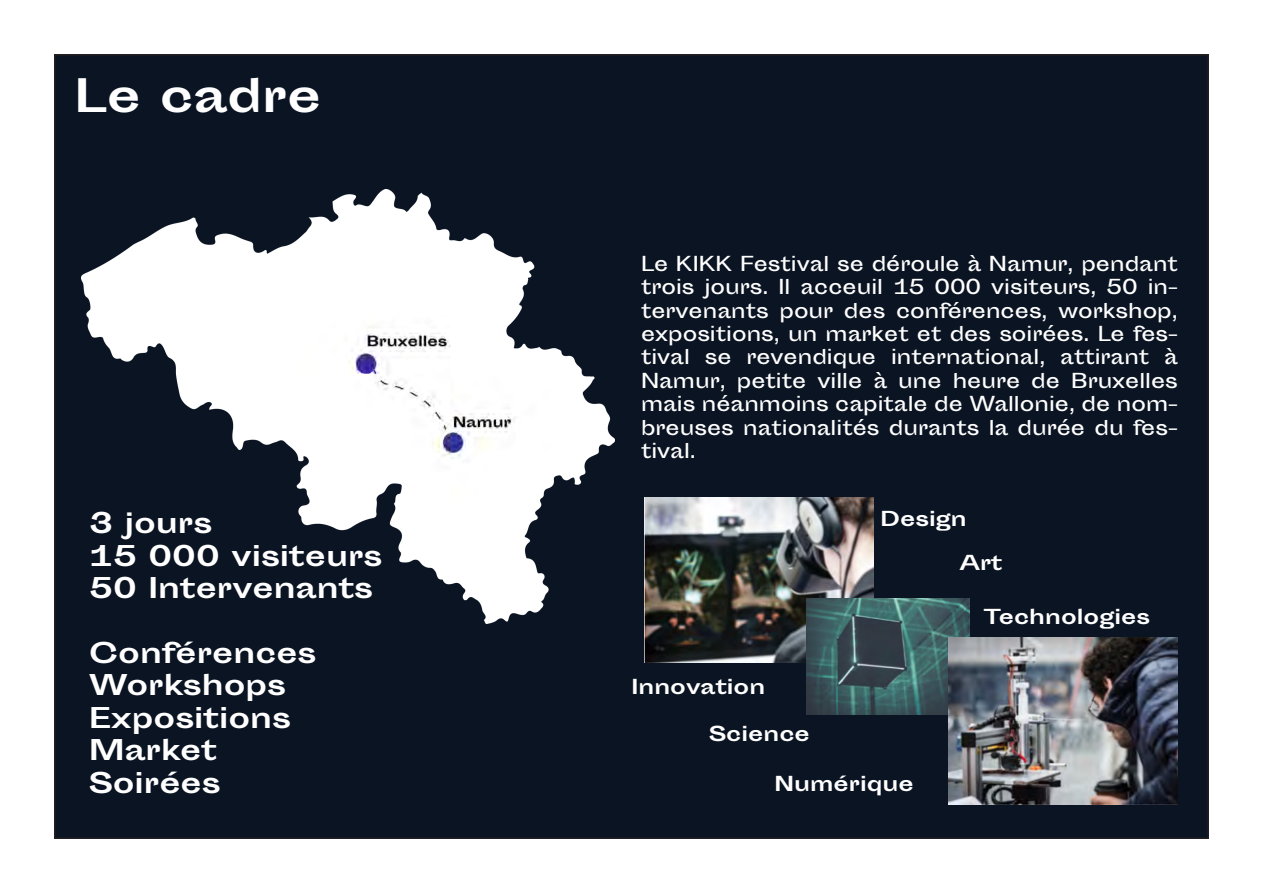
<style>
.page{position:relative;width:1263px;height:893px;background:#fff}
.page>*{position:absolute;margin:0;border:0;box-sizing:border-box;transform-origin:0 0}
.t1{font:43.5px "Sporting Grotesque Gras";color:#fff}
.t2{font:27px "Sporting Grotesque Gras";color:#fff}
.t3{font:19.5px/23.4px "Sporting Grotesque";color:#fff;text-align:justify}
.t4{font:19.5px "Sporting Grotesque Gras";color:#fff}
</style>
<div class="page">
<div style="left:55px;top:55px;width:1153px;height:783px;background:#0b1422"></div>
<img style="left:82px;top:189px;width:532px;height:435px">
<img style="left:644px;top:498px;width:229px;height:164px">
<img style="left:806px;top:599px;width:164px;height:116px">
<img style="left:949px;top:637px;width:229px;height:168px">
<p class="t1" style="left:74px;top:72px;width:248px">Le cadre</p>
<p class="t2" style="left:89px;top:508px;width:124px">3 jours</p>
<p class="t2" style="left:89px;top:541px;width:295px">15 000 visiteurs</p>
<p class="t2" style="left:89px;top:573px;width:285px">50 Intervenants</p>
<p class="t2" style="left:89px;top:638px;width:229px">Conférences</p>
<p class="t2" style="left:89px;top:670px;width:198px">Workshops</p>
<p class="t2" style="left:89px;top:703px;width:203px">Expositions</p>
<p class="t2" style="left:89px;top:735px;width:129px">Market</p>
<p class="t2" style="left:89px;top:767px;width:133px">Soirées</p>
<p class="t3" style="left:641px;top:252px;width:538px">Le KIKK Festival se déroule à Namur, pendant trois jours. Il acceuil 15 000 visiteurs, 50 in&shy;tervenants pour des conférences, workshop, expositions, un market et des soirées. Le fes&shy;tival se revendique international, attirant à Namur, petite ville à une heure de Bruxelles mais néanmoins capitale de Wallonie, de nom&shy;breuses nationalités durants la durée du fes&shy;tival.</p>
<p class="t4" style="left:881px;top:508px;width:88px">Design</p>
<p class="t4" style="left:959px;top:552px;width:45px">Art</p>
<p class="t4" style="left:631px;top:675px;width:135px">Innovation</p>
<p class="t4" style="left:709px;top:722px;width:102px">Science</p>
<p class="t4" style="left:774px;top:773px;width:141px">Numérique</p>
<p class="t4" style="left:984px;top:605px;width:168px">Technologies</p>
</div>
